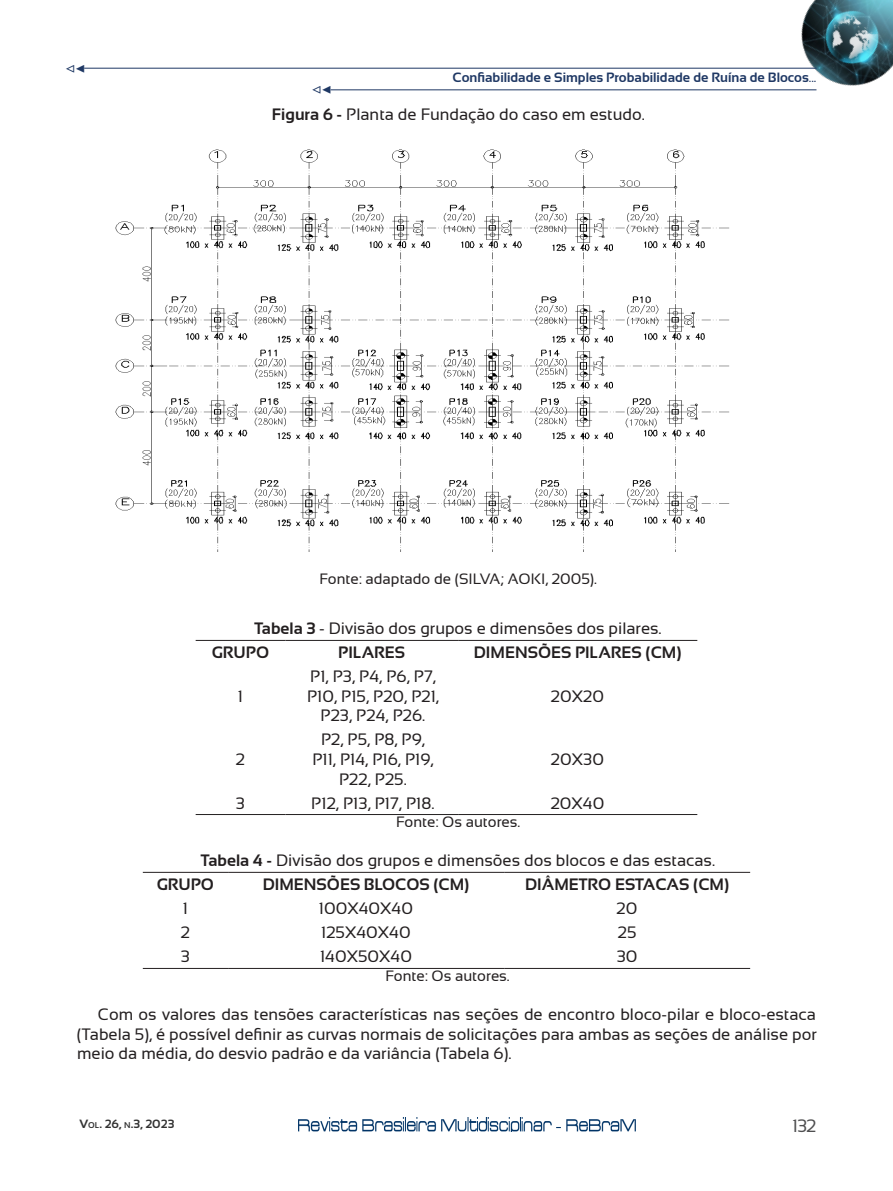
<style>
.page{position:relative;width:893px;height:1191px;background:#fff}
.page>*{position:absolute;margin:0;border:0;box-sizing:border-box;transform-origin:0 0}
.t1{font:18px "Sansation";color:#4f4f50}
.t2{font:16.5px/19.5px "Sansation";color:#231f20;text-align:center}
.t3{font:700 16.5px "Sansation";color:#231f20}
.t4{font:16.5px "Minion Pro";color:#1f3864}
.Parágrafo_básico_-_fonte{font:15px "Sansation";color:#231f20}
.t5{font:700 13.5px "Sansation";color:#1f3864}
.t6{font:700 12px "Sansation";color:#333}
.s1{font-weight:400}
.s2{font-weight:700}
.s3{font-size:8.4px}
</style>
<div class="page">
<img style="left:298px;top:1117px;width:337px;height:14px">
<img style="left:770px;top:0;width:123px;height:91px">
<hr style="left:331px;top:90px;width:485px;height:1px;background:#1f3864">
<hr style="left:84px;top:68px;width:732px;height:1px;background:#1f3864">
<img style="left:115px;top:149px;width:615px;height:402px">
<hr style="left:196px;top:640px;width:89px;height:1px;background:#231f20">
<hr style="left:285px;top:640px;width:173px;height:1px;background:#231f20">
<hr style="left:458px;top:640px;width:239px;height:1px;background:#231f20">
<hr style="left:196px;top:814px;width:89px;height:1px;background:#231f20">
<hr style="left:285px;top:814px;width:173px;height:1px;background:#231f20">
<hr style="left:458px;top:814px;width:239px;height:1px;background:#231f20">
<hr style="left:143px;top:872px;width:85px;height:1px;background:#231f20">
<hr style="left:228px;top:872px;width:276px;height:1px;background:#231f20">
<hr style="left:504px;top:872px;width:246px;height:1px;background:#231f20">
<hr style="left:143px;top:968px;width:85px;height:1px;background:#231f20">
<hr style="left:228px;top:968px;width:276px;height:1px;background:#231f20">
<hr style="left:504px;top:968px;width:246px;height:1px;background:#231f20">
<p class="t4" style="left:65px;top:56px;width:21px">◁◀</p>
<p class="t4" style="left:312px;top:78px;width:21px">◁◀</p>
<p class="t5" style="left:453px;top:70px;width:365px">Confiabilidade e Simples Probabilidade de Ruína de Blocos<span class="s1">...</span></p>
<p class="t2" style="left:272px;top:105px;width:374px"><span class="s2">Figura 6 -</span> Planta de Fundação do caso em estudo.</p>
<p class="Parágrafo_básico_-_fonte" style="left:319px;top:571px;width:279px">Fonte: adaptado de (SILVA; AOKI, 2005).</p>
<p class="t2" style="left:254px;top:618px;width:409px"><span class="s2">Tabela 3</span> - Divisão dos grupos e dimensões dos pilares.</p>
<p class="t3" style="left:212px;top:643px;width:59px">GRUPO</p>
<p class="t3" style="left:338px;top:643px;width:68px">PILARES</p>
<p class="t3" style="left:474px;top:643px;width:209px">DIMENSÕES PILARES (CM)</p>
<p class="t2" style="left:238px;top:686px;width:7px">1</p>
<p class="t2" style="left:307px;top:667px;width:134px">P1, P3, P4, P6, P7,<br>P10, P15, P20, P21,<br>P23, P24, P26.</p>
<p class="t2" style="left:551px;top:686px;width:55px">20X20</p>
<p class="t2" style="left:236px;top:749px;width:11px">2</p>
<p class="t2" style="left:312px;top:730px;width:123px">P2, P5, P8, P9,<br>P11, P14, P16, P19,<br>P22, P25.</p>
<p class="t2" style="left:551px;top:749px;width:55px">20X30</p>
<p class="t2" style="left:236px;top:793px;width:11px">3</p>
<p class="t2" style="left:311px;top:793px;width:125px">P12, P13, P17, P18.</p>
<p class="t2" style="left:551px;top:793px;width:55px">20X40</p>
<p class="Parágrafo_básico_-_fonte" style="left:396px;top:813px;width:126px">Fonte: Os autores.</p>
<p class="t2" style="left:201px;top:850px;width:516px"><span class="s2">Tabela 4 -</span> Divisão dos grupos e dimensões dos blocos e das estacas.</p>
<p class="t3" style="left:157px;top:875px;width:59px">GRUPO</p>
<p class="t3" style="left:263px;top:875px;width:208px">DIMENSÕES BLOCOS (CM)</p>
<p class="t3" style="left:525px;top:875px;width:205px">DIÂMETRO ESTACAS (CM)</p>
<p class="t2" style="left:183px;top:899px;width:7px">1</p>
<p class="t2" style="left:319px;top:899px;width:96px">100X40X40</p>
<p class="t2" style="left:616px;top:899px;width:22px">20</p>
<p class="t2" style="left:181px;top:923px;width:11px">2</p>
<p class="t2" style="left:321px;top:923px;width:91px">125X40X40</p>
<p class="t2" style="left:618px;top:923px;width:20px">25</p>
<p class="t2" style="left:181px;top:947px;width:11px">3</p>
<p class="t2" style="left:320px;top:947px;width:93px">140X50X40</p>
<p class="t2" style="left:617px;top:947px;width:22px">30</p>
<p class="Parágrafo_básico_-_fonte" style="left:385px;top:967px;width:126px">Fonte: Os autores.</p>
<p class="t2" style="left:77px;top:1004px;width:741px;text-align:justify;text-indent:21px">Com os valores das tensões características nas seções de encontro bloco-pilar e bloco-estaca (Tabela 5), é possível definir as curvas normais de solicitações para ambas as seções de análise por meio da média, do desvio padrão e da variância (Tabela 6).</p>
<p class="t6" style="left:79px;top:1117px;width:96px">V<span class="s3">ol</span>. 26, <span class="s3">n</span>.3, 2023</p>
<p class="t1" style="left:792px;top:1116px;width:26px">132</p>
</div>
